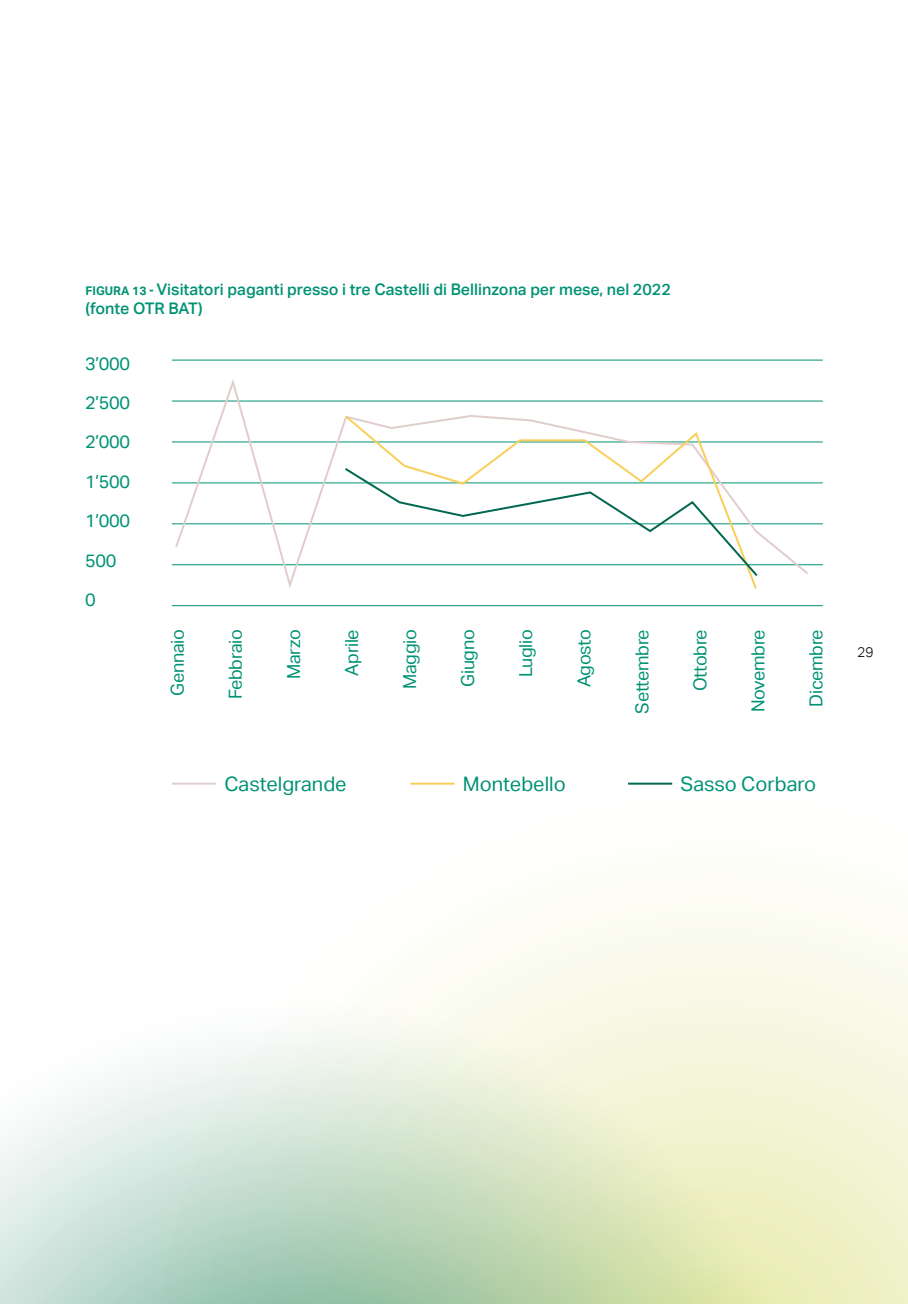
<style>
.page{position:relative;width:908px;height:1304px;background:#fff}
.page>*{position:absolute;margin:0;border:0;box-sizing:border-box;transform-origin:0 0}
.t1{font:20px "Aktiv Grotesk";color:#009274}
.t2{font:18px "Aktiv Grotesk";letter-spacing:-.02em;color:#009274}
.titoli_grafici{font:500 16px/19.2px "Aktiv Grotesk";color:#009274}
.t3{font:300 14px "Aktiv Grotesk";color:#000}
.s1{font-weight:700;font-size:12px}
</style>
<div class="page">
<svg style="left:0;top:1072px;width:141px;height:232px"></svg>
<hr style="left:172px;top:605px;width:650px;height:1px;background:#009274">
<hr style="left:172px;top:564px;width:650px;height:1px;background:#009274">
<hr style="left:172px;top:360px;width:650px;height:1px;background:#009274">
<hr style="left:172px;top:401px;width:650px;height:1px;background:#009274">
<hr style="left:172px;top:442px;width:650px;height:1px;background:#009274">
<hr style="left:172px;top:483px;width:650px;height:1px;background:#009274">
<hr style="left:172px;top:523px;width:650px;height:1px;background:#009274">
<hr style="left:172px;top:783px;width:44px;height:2px;background:#e1cecc">
<hr style="left:410px;top:783px;width:44px;height:2px;background:#f8cf59">
<hr style="left:627px;top:783px;width:45px;height:2px;background:#006850">
<svg style="left:173px;top:379px;width:637px;height:209px"></svg>
<svg style="left:343px;top:414px;width:415px;height:175px"></svg>
<svg style="left:342px;top:466px;width:417px;height:112px"></svg>
<svg style="left:141px;top:891px;width:766px;height:413px"></svg>
<p class="titoli_grafici" style="left:85px;top:280px;width:586px"><span class="s1">FIGURA 13 -</span> Visitatori paganti presso i tre Castelli di Bellinzona per mese, nel 2022 (fonte OTR BAT)</p>
<h4 class="t2" style="left:85px;top:353px;width:46px">3’000</h4>
<h4 class="t2" style="left:85px;top:392px;width:46px">2’500</h4>
<h4 class="t2" style="left:85px;top:432px;width:46px">2’000</h4>
<h4 class="t2" style="left:85px;top:471px;width:46px">1’500</h4>
<h4 class="t2" style="left:85px;top:510px;width:46px">1’000</h4>
<h4 class="t2" style="left:85px;top:550px;width:33px">500</h4>
<h4 class="t2" style="left:85px;top:589px;width:12px">0</h4>
<h4 class="t2" style="left:167px;top:696px;width:68px;rotate:-90deg">Gennaio</h4>
<h4 class="t2" style="left:225px;top:699px;width:71px;rotate:-90deg">Febbraio</h4>
<h4 class="t2" style="left:283px;top:679px;width:51px;rotate:-90deg">Marzo</h4>
<h4 class="t2" style="left:341px;top:676px;width:48px;rotate:-90deg">Aprile</h4>
<h4 class="t2" style="left:399px;top:689px;width:61px;rotate:-90deg">Maggio</h4>
<h4 class="t2" style="left:457px;top:687px;width:59px;rotate:-90deg">Giugno</h4>
<h4 class="t2" style="left:515px;top:677px;width:49px;rotate:-90deg">Luglio</h4>
<h4 class="t2" style="left:573px;top:687px;width:59px;rotate:-90deg">Agosto</h4>
<h4 class="t2" style="left:631px;top:714px;width:85px;rotate:-90deg">Settembre</h4>
<h4 class="t2" style="left:689px;top:691px;width:63px;rotate:-90deg">Ottobre</h4>
<h4 class="t2" style="left:747px;top:712px;width:84px;rotate:-90deg">Novembre</h4>
<h4 class="t2" style="left:805px;top:707px;width:79px;rotate:-90deg">Dicembre</h4>
<h4 class="t1" style="left:224px;top:772px;width:124px">Castelgrande</h4>
<h4 class="t1" style="left:462px;top:772px;width:104px">Montebello</h4>
<h4 class="t1" style="left:680px;top:772px;width:137px">Sasso Corbaro</h4>
<p class="t3" style="left:856px;top:644px;width:18px">29</p>
</div>
